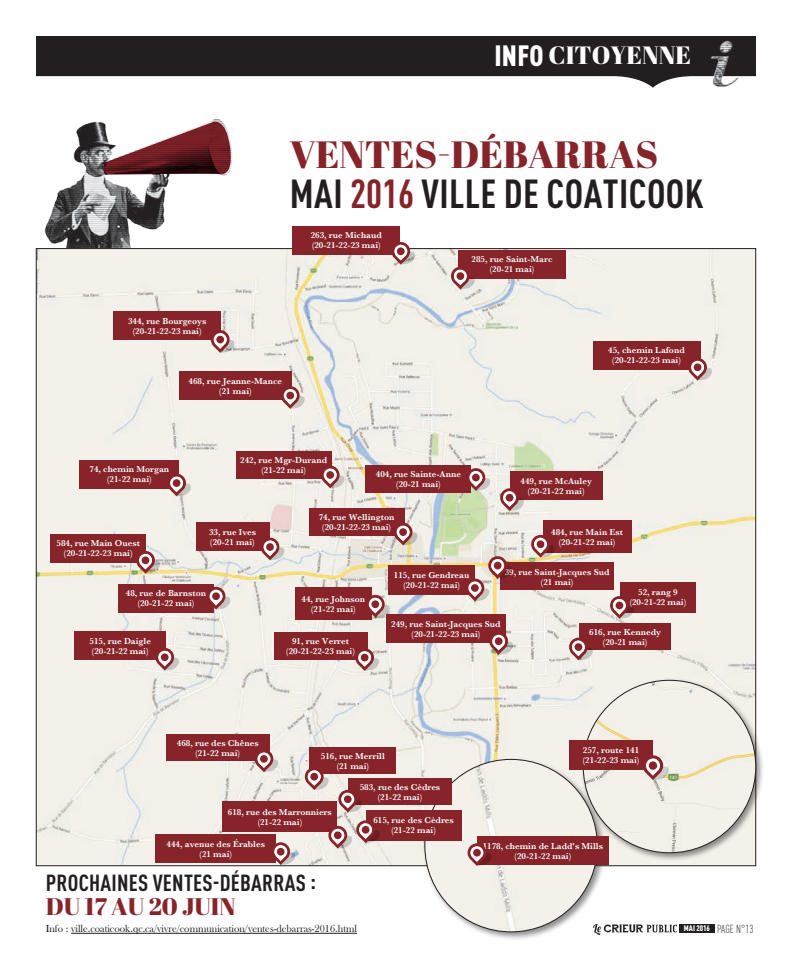
<style>
.page{position:relative;width:792px;height:972px;background:#fff}
.page>*{position:absolute;margin:0;border:0;box-sizing:border-box;transform-origin:0 0}
.t1{font:700 condensed 40px "DINOT";letter-spacing:.01em;color:#231f20}
.t2{font:38px "Abril Fatface";color:#86242a}
.t3{font:25px "Abril Fatface";color:#fff}
.t4{font:24px "Abril Fatface";color:#86242a}
.t5{font:700 condensed 23px "DINOT";letter-spacing:.01em;color:#231f20}
.t6{font:300 condensed 11.5px "DINOT";color:#231f20}
.t7{font:10.5px "Bask Old Face";color:#231f20}
.t8{font:600 9px/10px "Baskerville";color:#fff;text-align:center}
.t9{font:900 condensed 8px "DINOT";color:#fff}
.s1{font-family:"DINOT";font-weight:900;font-stretch:condensed;font-size:29px}
.s2{color:#86242a}
.s3{font-weight:300;font-size:11.5px;color:#231f20}
</style>
<div class="page">
<div style="left:680px;top:924px;width:35px;height:9px;background:#231f20"></div>
<svg style="left:606px;top:924px;width:71px;height:9px"></svg>
<svg style="left:36px;top:36px;width:720px;height:52px;fill:#231f20"></svg>
<img style="left:711px;top:41px;width:28px;height:47px">
<img style="left:44px;top:119px;width:189px;height:129px">
<svg style="left:103px;top:121px;width:129px;height:55px"></svg>
<img style="left:38px;top:250px;width:716px;height:614px">
<div style="left:309px;top:508px;width:96px;height:28px;background:#86242a"></div>
<div style="left:236px;top:451px;width:96px;height:27px;background:#86242a"></div>
<div style="left:179px;top:371px;width:113px;height:29px;background:#86242a"></div>
<div style="left:295px;top:588px;width:77px;height:32px;background:#86242a"></div>
<div style="left:386px;top:614px;width:120px;height:29px;background:#86242a"></div>
<div style="left:579px;top:624px;width:92px;height:26px;background:#86242a"></div>
<div style="left:620px;top:582px;width:76px;height:30px;background:#86242a"></div>
<div style="left:510px;top:472px;width:92px;height:28px;background:#86242a"></div>
<div style="left:366px;top:466px;width:105px;height:27px;background:#86242a"></div>
<div style="left:500px;top:563px;width:114px;height:27px;background:#86242a"></div>
<div style="left:389px;top:565px;width:86px;height:30px;background:#86242a"></div>
<div style="left:543px;top:520px;width:88px;height:33px;background:#86242a"></div>
<div style="left:274px;top:632px;width:93px;height:28px;background:#86242a"></div>
<div style="left:593px;top:341px;width:107px;height:28px;background:#86242a"></div>
<div style="left:114px;top:312px;width:107px;height:28px;background:#86242a"></div>
<div style="left:80px;top:460px;width:99px;height:28px;background:#86242a"></div>
<div style="left:50px;top:534px;width:96px;height:29px;background:#86242a"></div>
<div style="left:118px;top:584px;width:96px;height:28px;background:#86242a"></div>
<div style="left:74px;top:631px;width:92px;height:29px;background:#86242a"></div>
<div style="left:196px;top:523px;width:73px;height:28px;background:#86242a"></div>
<div style="left:458px;top:250px;width:108px;height:28px;background:#86242a"></div>
<div style="left:293px;top:226px;width:107px;height:28px;background:#86242a"></div>
<svg style="left:391px;top:242px;width:25px;height:23px"></svg>
<svg style="left:451px;top:267px;width:25px;height:22px"></svg>
<svg style="left:688px;top:358px;width:25px;height:23px"></svg>
<svg style="left:211px;top:330px;width:25px;height:23px"></svg>
<svg style="left:167px;top:474px;width:25px;height:22px"></svg>
<svg style="left:136px;top:551px;width:25px;height:23px"></svg>
<svg style="left:209px;top:587px;width:22px;height:23px"></svg>
<svg style="left:155px;top:648px;width:25px;height:23px"></svg>
<svg style="left:261px;top:538px;width:24px;height:22px"></svg>
<svg style="left:368px;top:595px;width:23px;height:23px"></svg>
<svg style="left:355px;top:648px;width:25px;height:23px"></svg>
<svg style="left:569px;top:638px;width:25px;height:22px"></svg>
<svg style="left:610px;top:596px;width:25px;height:23px"></svg>
<svg style="left:489px;top:632px;width:25px;height:23px"></svg>
<svg style="left:531px;top:535px;width:25px;height:23px"></svg>
<svg style="left:465px;top:556px;width:48px;height:45px"></svg>
<svg style="left:500px;top:488px;width:25px;height:23px"></svg>
<svg style="left:469px;top:468px;width:22px;height:23px"></svg>
<svg style="left:394px;top:523px;width:24px;height:22px"></svg>
<svg style="left:321px;top:466px;width:25px;height:22px"></svg>
<svg style="left:281px;top:386px;width:25px;height:23px"></svg>
<div style="left:422px;top:757px;width:184px;height:184px;background:#231f20;opacity:.5"></div>
<img style="left:425px;top:759px;width:172px;height:173px;border-radius:86px">
<div style="left:581px;top:678px;width:184px;height:184px;background:#231f20;opacity:.5"></div>
<img style="left:583px;top:680px;width:173px;height:173px;border-radius:86px">
<div style="left:477px;top:837px;width:132px;height:28px;background:#86242a"></div>
<div style="left:569px;top:741px;width:84px;height:29px;background:#86242a"></div>
<div style="left:166px;top:734px;width:103px;height:27px;background:#86242a"></div>
<div style="left:155px;top:835px;width:121px;height:28px;background:#86242a"></div>
<div style="left:310px;top:748px;width:86px;height:26px;background:#86242a"></div>
<div style="left:348px;top:778px;width:104px;height:27px;background:#86242a"></div>
<div style="left:366px;top:810px;width:95px;height:31px;background:#86242a"></div>
<div style="left:223px;top:801px;width:114px;height:31px;background:#86242a"></div>
<svg style="left:468px;top:843px;width:24px;height:23px"></svg>
<svg style="left:643px;top:755px;width:27px;height:25px"></svg>
<svg style="left:338px;top:790px;width:25px;height:23px"></svg>
<svg style="left:305px;top:767px;width:25px;height:23px"></svg>
<svg style="left:255px;top:750px;width:24px;height:22px"></svg>
<svg style="left:271px;top:842px;width:25px;height:23px"></svg>
<svg style="left:328px;top:820px;width:53px;height:29px"></svg>
<hr style="left:71px;top:933px;width:286px;height:1px;background:#231f20">
<h3 class="t3" style="left:494px;top:38px;width:115px"><span class="s1">INFO</span> CITOYENNE</h3>
<h2 class="t2" style="left:290px;top:128px;width:370px">VENTES-DÉBARRAS</h2>
<h1 class="t1" style="left:290px;top:170px;width:415px">MAI <span class="s2">2016</span> VILLE DE COATICOOK</h1>
<p class="t8" style="left:128px;top:316px;width:80px">344, rue Bourgeoys (20-21-22-23 mai)</p>
<p class="t8" style="left:189px;top:376px;width:95px">468, rue Jeanne-Mance (21 mai)</p>
<p class="t8" style="left:311px;top:230px;width:73px;text-align:left">263, rue Michaud (20-21-22-23 mai)</p>
<p class="t8" style="left:472px;top:254px;width:82px">285, rue Saint-Marc (20-21 mai)</p>
<p class="t8" style="left:608px;top:345px;width:78px">45, chemin Lafond (20-21-22-23 mai)</p>
<p class="t8" style="left:90px;top:464px;width:81px">74, chemin Morgan (21-22 mai)</p>
<p class="t8" style="left:240px;top:455px;width:88px">242, rue Mgr-Durand (21-22 mai)</p>
<p class="t8" style="left:376px;top:469px;width:87px">404, rue Sainte-Anne (20-21 mai)</p>
<p class="t8" style="left:521px;top:476px;width:73px">449, rue McAuley (20-21-22 mai)</p>
<p class="t8" style="left:209px;top:527px;width:48px;text-align:left">33, rue Ives (20-21 mai)</p>
<p class="t8" style="left:57px;top:538px;width:85px">584, rue Main Ouest (20-21-22-23 mai)</p>
<p class="t8" style="left:126px;top:588px;width:82px">48, rue de Barnston (20-21-22 mai)</p>
<p class="t8" style="left:90px;top:636px;width:63px;text-align:left">515, rue Daigle (20-21-22 mai)</p>
<p class="t8" style="left:319px;top:512px;width:77px">74, rue Wellington (20-21-22-23 mai)</p>
<p class="t8" style="left:302px;top:594px;width:65px">44, rue Johnson (21-22 mai)</p>
<p class="t8" style="left:394px;top:570px;width:77px">115, rue Gendreau (20-21-22 mai)</p>
<p class="t8" style="left:551px;top:527px;width:73px">484, rue Main Est (20-21-22 mai)</p>
<p class="t8" style="left:505px;top:567px;width:106px">39, rue Saint-Jacques Sud (21 mai)</p>
<p class="t8" style="left:630px;top:587px;width:58px">52, rang 9 (20-21-22 mai)</p>
<p class="t8" style="left:286px;top:636px;width:70px">91, rue Verret (20-21-22-23 mai)</p>
<p class="t8" style="left:391px;top:619px;width:111px">249, rue Saint-Jacques Sud (20-21-22-23 mai)</p>
<p class="t8" style="left:589px;top:627px;width:73px">616, rue Kennedy (20-21 mai)</p>
<p class="t8" style="left:177px;top:738px;width:83px">468, rue des Chênes (21-22 mai)</p>
<p class="t8" style="left:321px;top:751px;width:66px">516, rue Merrill (21 mai)</p>
<p class="t8" style="left:360px;top:782px;width:82px">583, rue des Cèdres (21-22 mai)</p>
<p class="t8" style="left:373px;top:815px;width:82px">615, rue des Cèdres (21-22 mai)</p>
<p class="t8" style="left:228px;top:807px;width:105px">618, rue des Marronniers (21-22 mai)</p>
<p class="t8" style="left:167px;top:839px;width:100px">444, avenue des Érables (21 mai)</p>
<h3 class="t5" style="left:46px;top:869px;width:272px">PROCHAINES VENTES-DÉBARRAS :</h3>
<h3 class="t4" style="left:46px;top:890px;width:191px">DU 17 AU 20 JUIN</h3>
<p class="t7" style="left:46px;top:923px;width:313px">Info : ville.coaticook.qc.ca/vivre/communication/ventes-debarras-2016.html</p>
<p class="t8" style="left:583px;top:745px;width:58px;text-align:left">257, route 141 (21-22-23 mai)</p>
<p class="t8" style="left:483px;top:841px;width:122px">1178, chemin de Ladd's Mills (20-21-22 mai)</p>
<p class="t9" style="left:684px;top:924px;width:39px">Mai 2016 <span class="s3">PAGE</span></p>
<p class="t6" style="left:736px;top:922px;width:19px">N°13</p>
</div>
